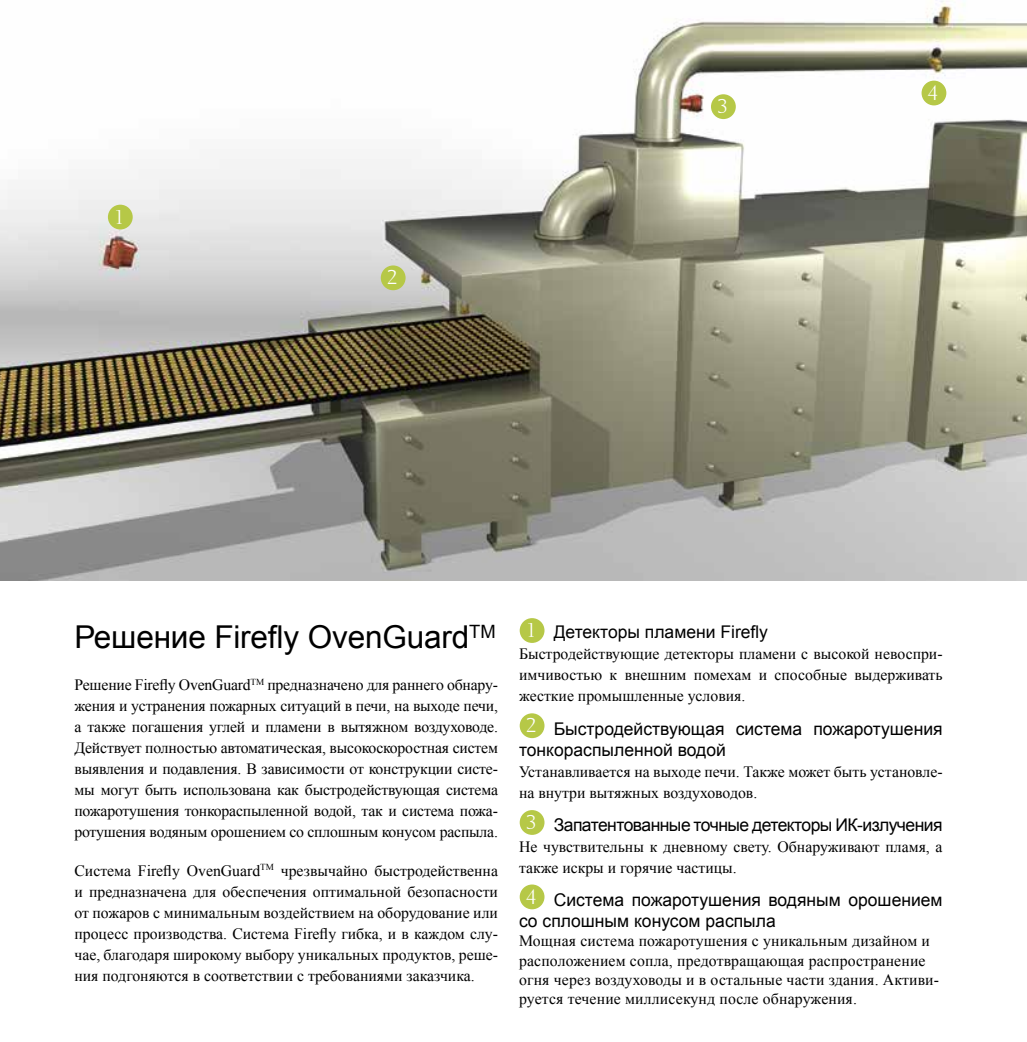
<style>
.page{position:relative;width:1027px;height:1042px;background:#fff}
.page>*{position:absolute;margin:0;border:0;box-sizing:border-box;transform-origin:0 0}
.t1{font:31.5px "Arial";letter-spacing:-.005em;color:#000}
.t2{font:21px "Berling";color:#fff}
.t3{font:17.5px/21px "Arial";color:#000}
.t4{font:17.5px "Arial";letter-spacing:-.03em;color:#000}
.t5{font:15.75px/21px "Times New Roman";color:#000;text-align:justify}
</style>
<div class="page">
<img style="left:0;top:0;width:1027px;height:580px">
<div style="left:520px;top:618px;width:24px;height:25px;background:#b6c847;border-radius:50%"></div>
<div style="left:520px;top:713px;width:24px;height:25px;background:#b6c847;border-radius:50%"></div>
<div style="left:520px;top:810px;width:24px;height:25px;background:#b6c847;border-radius:50%"></div>
<div style="left:520px;top:884px;width:24px;height:25px;background:#b6c847;border-radius:50%"></div>
<div style="left:108px;top:205px;width:25px;height:24px;background:#b6c847;border-radius:50%"></div>
<div style="left:921px;top:81px;width:25px;height:24px;background:#b6c847;border-radius:50%"></div>
<div style="left:381px;top:265px;width:25px;height:25px;background:#b6c847;border-radius:50%"></div>
<div style="left:711px;top:94px;width:25px;height:25px;background:#b6c847;border-radius:50%"></div>
<h2 class="t2" style="left:114px;top:206px;width:13px">1</h2>
<h2 class="t2" style="left:386px;top:266px;width:13px">2</h2>
<h2 class="t2" style="left:717px;top:95px;width:13px">3</h2>
<h2 class="t2" style="left:927px;top:82px;width:13px">4</h2>
<h1 class="t1" style="left:74px;top:615px;width:423px">Решение Firefly OvenGuard<sup>TM</sup></h1>
<p class="t5" style="left:74px;top:674px;width:425px">Решение Firefly OvenGuard<sup>TM</sup> предназначено для раннего обнару&shy;жения и устранения пожарных ситуаций в печи, на выходе печи, а также погашения углей и пламени в вытяжном воздуховоде.<br>Действует полностью автоматическая, высокоскоростная систем выявления и подавления. В зависимости от конструкции систе&shy;мы могут быть использована как быстродействующая система пожаротушения тонкораспыленной водой, так и система пожа&shy;ротушения водяным орошением со сплошным конусом распыла.</p>
<p class="t5" style="left:74px;top:859px;width:425px">Система Firefly OvenGuard<sup>TM</sup> чрезвычайно быстродейственна и предназначена для обеспечения оптимальной безопасности от пожаров с минимальным воздействием на оборудование или процесс производства. Система Firefly гибка, и в каждом слу&shy;чае, благодаря широкому выбору уникальных продуктов, реше&shy;ния подгоняются в соответствии с требованиями заказчика.</p>
<h2 class="t2" style="left:525px;top:619px;width:13px">1</h2>
<p class="t3" style="left:554px;top:621px;width:216px">Детекторы пламени Firefly</p>
<p class="t5" style="left:519px;top:643px;width:425px">Быстродействующие детекторы пламени с высокой невоспри&shy;имчивостью к внешним помехам и способные выдерживать жесткие промышленные условия.</p>
<p class="t3" style="left:519px;top:718px;width:425px;text-indent:35px">Быстродействующая система пожаротушения тонкораспыленной водой</p>
<p class="t5" style="left:519px;top:760px;width:425px">Устанавливается на выходе печи. Также может быть установле&shy;на внутри вытяжных воздуховодов.</p>
<p class="t4" style="left:554px;top:812px;width:390px">Запатентованные точные детекторы ИК-излучения</p>
<p class="t5" style="left:519px;top:835px;width:425px">Не чувствительны к дневному свету. Обнаруживают пламя, а также искры и горячие частицы.</p>
<p class="t3" style="left:519px;top:889px;width:425px;text-indent:35px">Система пожаротушения водяным орошением со сплошным конусом распыла</p>
<p class="t5" style="left:519px;top:931px;width:422px;line-height:19.2px;text-align:left">Мощная система пожаротушения с уникальным дизайном и расположением сопла, предотвращающая распространение огня через воздуховоды и в остальные части здания. Активи&shy;руется течение миллисекунд после обнаружения.</p>
<h2 class="t2" style="left:525px;top:714px;width:13px">2</h2>
<h2 class="t2" style="left:525px;top:811px;width:13px">3</h2>
<h2 class="t2" style="left:525px;top:885px;width:13px">4</h2>
</div>
